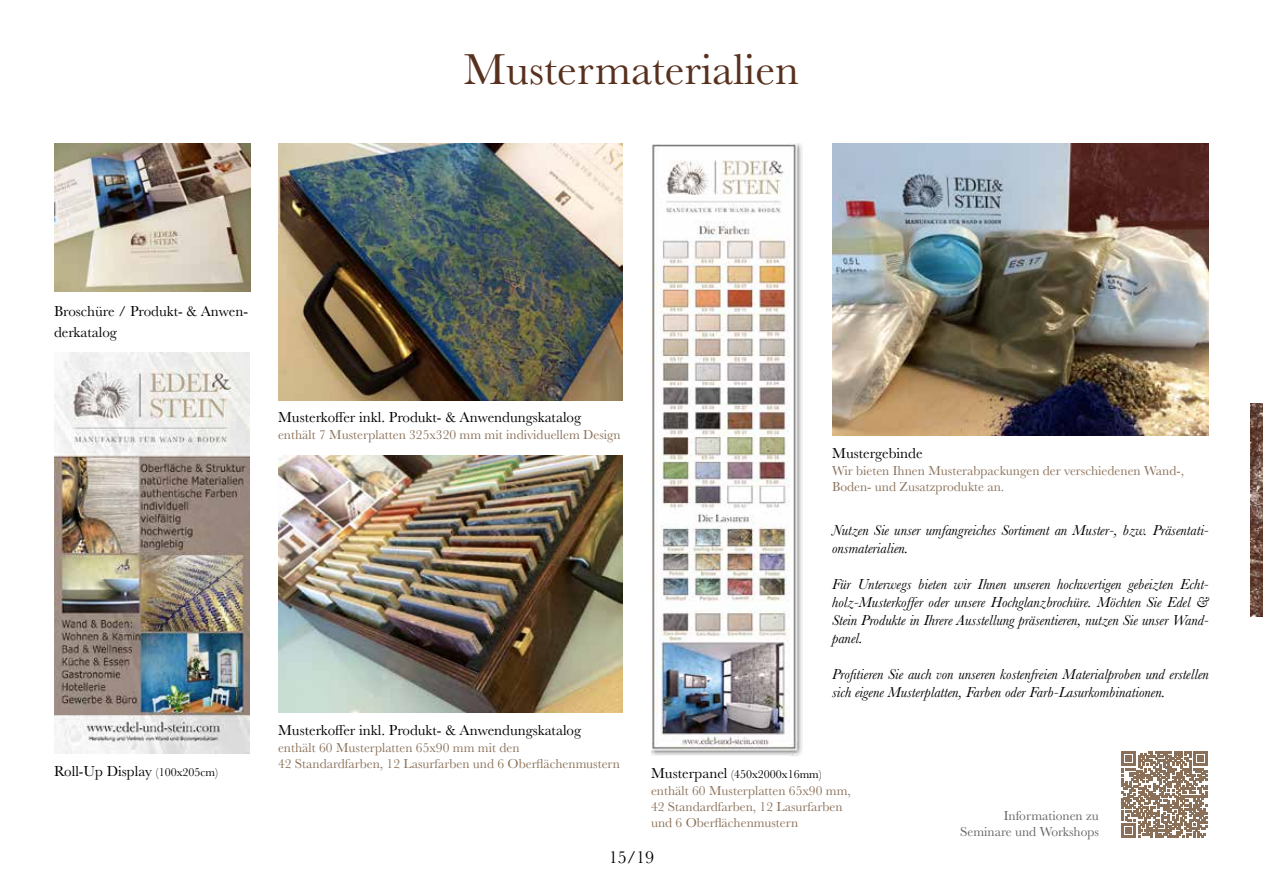
<style>
.page{position:relative;width:1263px;height:893px;background:#fff}
.page>*{position:absolute;margin:0;border:0;box-sizing:border-box;transform-origin:0 0}
.t1{font:45px "Baskerville";color:#58301e}
.t2{font:18px "Baskerville";color:#000}
.t3{font:italic 15px/18px "Baskerville";color:#000}
.t4{font:15px/21px "Baskerville";color:#000}
.t5{font:13.5px/16.2px "Baskerville";color:#8a7058}
.t6{font:13.5px/16.2px "Baskerville";color:#646363;text-align:right}
.t7{font:12px "Baskerville";color:#000}
.s1{font-size:12px}
.s2{font-size:15px}
</style>
<div class="page">
<img style="left:1251px;top:404px;width:12px;height:213px">
<img style="left:54px;top:143px;width:196px;height:149px">
<img style="left:278px;top:456px;width:344px;height:257px">
<img style="left:278px;top:143px;width:344px;height:257px">
<img style="left:54px;top:352px;width:195px;height:401px">
<img style="left:651px;top:144px;width:151px;height:612px">
<img style="left:832px;top:144px;width:377px;height:292px">
<svg style="left:1121px;top:751px;width:87px;height:87px"></svg>
<h1 class="t1" style="left:464px;top:41px;width:337px">Mustermaterialien</h1>
<p class="t4" style="left:54px;top:301px;width:196px">Broschüre / Produkt- &amp; Anwen&shy;derkatalog</p>
<p class="t4" style="left:54px;top:761px;width:166px">Roll-Up Display <span class="s1">(100x205cm)</span></p>
<p class="t4" style="left:278px;top:407px;width:305px">Musterkoffer inkl. Produkt- &amp; Anwendungskatalog</p>
<p class="t5" style="left:278px;top:426px;width:344px">enthält 7 Musterplatten 325x320 mm mit individuellem Design</p>
<p class="t4" style="left:278px;top:720px;width:305px">Musterkoffer inkl. Produkt- &amp; Anwendungskatalog</p>
<p class="t5" style="left:278px;top:739px;width:343px">enthält 60 Musterplatten 65x90 mm mit den<br>42 Standardfarben, 12 Lasurfarben und 6 Oberflächenmustern</p>
<p class="t4" style="left:832px;top:443px;width:92px">Mustergebinde</p>
<p class="t5" style="left:832px;top:462px;width:353px">Wir bieten Ihnen Musterabpackungen der verschiedenen Wand-,<br>Boden- und Zusatzprodukte an.</p>
<p class="t3" style="left:832px;top:521px;width:378px">Nutzen Sie unser umfangreiches Sortiment an Muster-, bzw. Präsentati&shy;onsmaterialien.</p>
<p class="t3" style="left:832px;top:575px;width:378px;text-align:justify">Für Unterwegs bieten wir Ihnen unseren hochwertigen gebeizten Echt&shy;holz-Musterkoffer oder unsere Hochglanzbrochüre. Möchten Sie Edel &amp; Stein Produkte in Ihrere Ausstellung präsentieren, nutzen Sie unser Wand&shy;panel.</p>
<p class="t3" style="left:832px;top:665px;width:378px">Profitieren Sie auch von unseren kostenfreien Materialproben und erstellen sich eigene Musterplatten, Farben oder Farb-Lasurkombinationen.</p>
<p class="t7" style="left:651px;top:767px;width:172px"><span class="s2">Musterpanel</span> (450x2000x16mm)</p>
<p class="t5" style="left:651px;top:782px;width:201px">enthält 60 Musterplatten 65x90 mm,<br>42 Standardfarben, 12 Lasurfarben und 6 Oberflächenmustern</p>
<p class="t6" style="left:960px;top:807px;width:140px">Informationen zu<br>Seminare und Workshops</p>
<p class="t2" style="left:609px;top:845px;width:47px">15/19</p>
</div>
